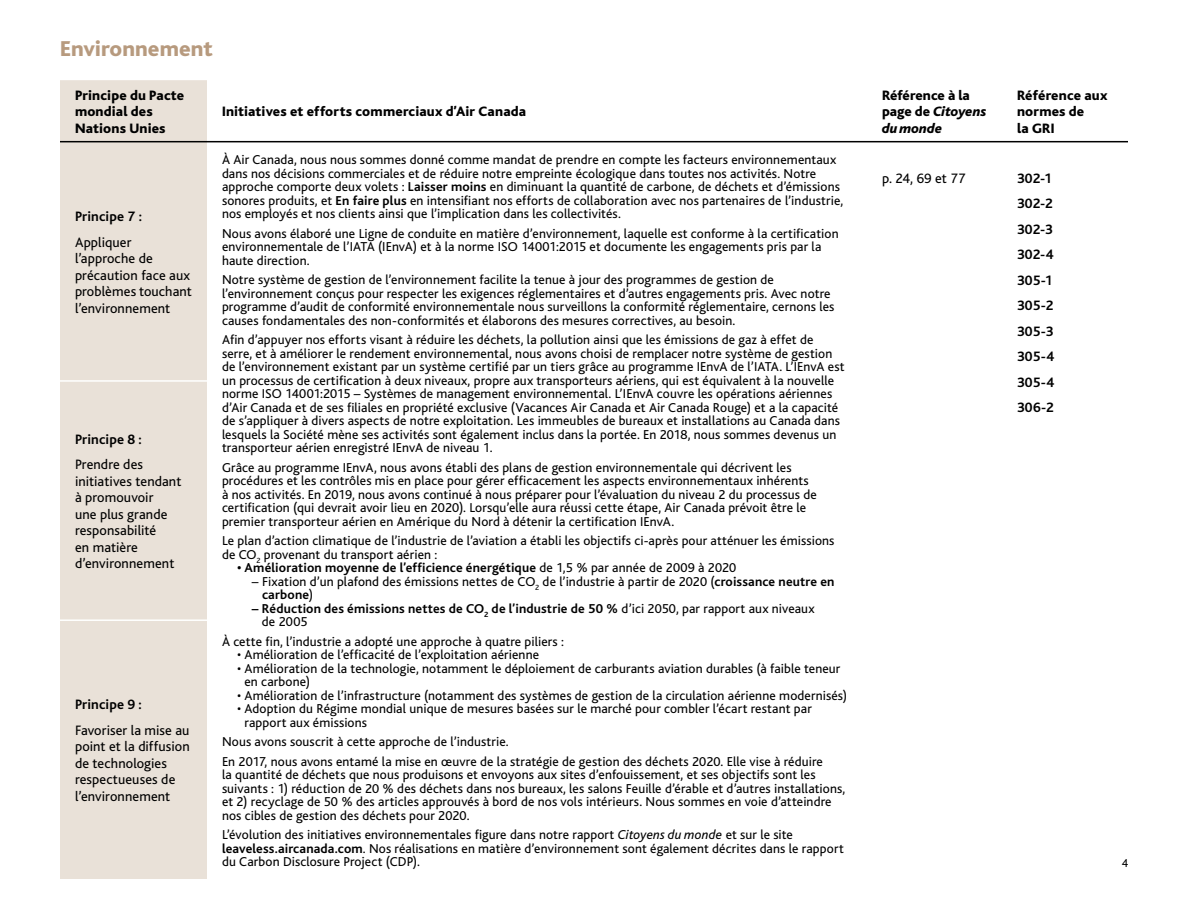
<style>
.page{position:relative;width:1188px;height:918px;background:#fff}
.page>*{position:absolute;margin:0;border:0;box-sizing:border-box;transform-origin:0 0}
.t1{font:800 22.5px "Bliss";letter-spacing:.005em;color:#b79a7e}
.t2{font:14.25px/16.5px "Bliss";letter-spacing:.005em;color:#000}
.t3{font:800 14.25px/16.5px "Bliss";letter-spacing:.01em;color:#000}
.t4{font:700 14.25px/25.5px "Bliss";letter-spacing:.01em;color:#000}
.t5{font:13.5px/13.5px "Bliss";letter-spacing:.01em;color:#000}
.t6{font:700 13.5px/13.5px "Bliss";letter-spacing:.01em;color:#000}
.t7{font:12px "Bliss";color:#000}
.s1{font-weight:700}
.s2{font-weight:400}
.s3{font-style:italic}
</style>
<div class="page">
<div style="left:60px;top:80px;width:147px;height:799px;background:#e9e1d8"></div>
<hr style="left:60px;top:141px;width:147px;height:1px;background:#000">
<hr style="left:207px;top:141px;width:660px;height:1px;background:#000">
<hr style="left:867px;top:141px;width:135px;height:1px;background:#000">
<hr style="left:1002px;top:141px;width:126px;height:1px;background:#000">
<hr style="left:60px;top:380px;width:147px;height:2px;background:#fff">
<hr style="left:60px;top:619px;width:147px;height:2px;background:#fff">
<h1 class="t1" style="left:60px;top:37px;width:154px">Environnement</h1>
<p class="t3" style="left:75px;top:87px;width:111px">Principe du Pacte mondial des<br>Nations Unies</p>
<p class="t4" style="left:75px;top:204px;width:68px">Principe 7 :</p>
<p class="t2" style="left:75px;top:234px;width:118px">Appliquer l’approche de précaution face aux problèmes touchant l’environnement</p>
<p class="t4" style="left:75px;top:427px;width:68px">Principe 8 :</p>
<p class="t2" style="left:75px;top:457px;width:108px">Prendre des initiatives tendant à promouvoir<br>une plus grande responsabilité<br>en matière d’environnement</p>
<p class="t4" style="left:75px;top:692px;width:68px">Principe 9 :</p>
<p class="t2" style="left:75px;top:722px;width:116px">Favoriser la mise au point et la diffusion de technologies respectueuses de l’environnement</p>
<p class="t3" style="left:222px;top:104px;width:306px">Initiatives et efforts commerciaux d’Air Canada</p>
<p class="t5" style="left:222px;top:154px;width:623px">À Air Canada, nous nous sommes donné comme mandat de prendre en compte les facteurs environnementaux dans nos décisions commerciales et de réduire notre empreinte écologique dans toutes nos activités. Notre approche comporte deux volets : <span class="s1">Laisser moins</span> en diminuant la quantité de carbone, de déchets et d’émissions sonores produits, et <span class="s1">En faire plus</span> en intensifiant nos efforts de collaboration avec nos partenaires de l’industrie, nos employés et nos clients ainsi que l’implication dans les collectivités.</p>
<p class="t5" style="left:222px;top:227px;width:618px">Nous avons élaboré une Ligne de conduite en matière d’environnement, laquelle est conforme à la certification environnementale de l’IATA (IEnvA) et à la norme ISO 14001:2015 et documente les engagements pris par la haute direction.</p>
<p class="t5" style="left:222px;top:274px;width:614px">Notre système de gestion de l’environnement facilite la tenue à jour des programmes de gestion de l’environnement conçus pour respecter les exigences réglementaires et d’autres engagements pris. Avec notre programme d’audit de conformité environnementale nous surveillons la conformité réglementaire, cernons les causes fondamentales des non-conformités et élaborons des mesures correctives, au besoin.</p>
<p class="t5" style="left:222px;top:334px;width:624px">Afin d’appuyer nos efforts visant à réduire les déchets, la pollution ainsi que les émissions de gaz à effet de serre, et à améliorer le rendement environnemental, nous avons choisi de remplacer notre système de gestion de l’environnement existant par un système certifié par un tiers grâce au programme IEnvA de l’IATA. L’IEnvA est un processus de certification à deux niveaux, propre aux transporteurs aériens, qui est équivalent à la nouvelle norme ISO 14001:2015 – Systèmes de management environnemental. L’IEnvA couvre les opérations aériennes d’Air Canada et de ses filiales en propriété exclusive (Vacances Air Canada et Air Canada Rouge) et a la capacité de s’appliquer à divers aspects de notre exploitation. Les immeubles de bureaux et installations au Canada dans lesquels la Société mène ses activités sont également inclus dans la portée. En 2018, nous sommes devenus un transporteur aérien enregistré IEnvA de niveau 1.</p>
<p class="t5" style="left:222px;top:461px;width:596px">Grâce au programme IEnvA, nous avons établi des plans de gestion environnementale qui décrivent les procédures et les contrôles mis en place pour gérer efficacement les aspects environnementaux inhérents à nos activités. En 2019, nous avons continué à nous préparer pour l’évaluation du niveau 2 du processus de certification (qui devrait avoir lieu en 2020). Lorsqu’elle aura réussi cette étape, Air Canada prévoit être le premier transporteur aérien en Amérique du Nord à détenir la certification IEnvA.</p>
<p class="t5" style="left:222px;top:535px;width:614px">Le plan d’action climatique de l’industrie de l’aviation a établi les objectifs ci-après pour atténuer les émissions de CO<sub>2</sub> provenant du transport aérien :</p>
<p class="t6" style="left:237px;top:562px;width:501px">• Amélioration moyenne de l’efficience énergétique <span class="s2">de 1,5 % par année de 2009 à 2020</span></p>
<p class="t5" style="left:262px;top:575px;width:574px;text-indent:-10px">– Fixation d’un plafond des émissions nettes de CO<sub>2</sub> de l’industrie à partir de 2020 (<span class="s1">croissance neutre en carbone</span>)</p>
<p class="t6" style="left:262px;top:602px;width:554px;text-indent:-10px">– Réduction des émissions nettes de CO<sub>2</sub> de l’industrie de 50 % <span class="s2">d’ici 2050, par rapport aux niveaux de 2005</span></p>
<p class="t5" style="left:222px;top:635px;width:343px">À cette fin, l’industrie a adopté une approche à quatre piliers :</p>
<p class="t5" style="left:237px;top:649px;width:304px">• Amélioration de l’efficacité de l’exploitation aérienne</p>
<p class="t5" style="left:244px;top:662px;width:597px;text-indent:-7px">• Amélioration de la technologie, notamment le déploiement de carburants aviation durables (à faible teneur en carbone)</p>
<p class="t5" style="left:237px;top:689px;width:612px">• Amélioration de l’infrastructure (notamment des systèmes de gestion de la circulation aérienne modernisés)</p>
<p class="t5" style="left:244px;top:703px;width:569px;text-indent:-7px">• Adoption du Régime mondial unique de mesures basées sur le marché pour combler l’écart restant par rapport aux émissions</p>
<p class="t5" style="left:222px;top:733px;width:602px;line-height:19.5px">Nous avons souscrit à cette approche de l’industrie.<br>En 2017, nous avons entamé la mise en œuvre de la stratégie de gestion des déchets 2020. Elle vise à réduire</p>
<p class="t5" style="left:222px;top:769px;width:625px">la quantité de déchets que nous produisons et envoyons aux sites d’enfouissement, et ses objectifs sont les suivants : 1) réduction de 20 % des déchets dans nos bureaux, les salons Feuille d’érable et d’autres installations, et 2) recyclage de 50 % des articles approuvés à bord de nos vols intérieurs. Nous sommes en voie d’atteindre nos cibles de gestion des déchets pour 2020.</p>
<p class="t5" style="left:222px;top:829px;width:623px">L’évolution des initiatives environnementales figure dans notre rapport <span class="s3">Citoyens du monde</span> et sur le site <span class="s1">leaveless.aircanada.com</span>. Nos réalisations en matière d’environnement sont également décrites dans le rapport du Carbon Disclosure Project (CDP).</p>
<p class="t3" style="left:882px;top:87px;width:106px">Référence à la page de <span class="s3">Citoyens du monde</span></p>
<p class="t3" style="left:1017px;top:87px;width:92px">Référence aux normes de<br>la GRI</p>
<p class="t2" style="left:882px;top:170px;width:85px">p. 24, 69 et 77</p>
<p class="t4" style="left:1017px;top:165px;width:39px">302-1<br>302-2<br>302-3<br>302-4<br>305-1<br>305-2<br>305-3<br>305-4<br>305-4<br>306-2</p>
<p class="t7" style="left:1122px;top:857px;width:8px">4</p>
</div>
